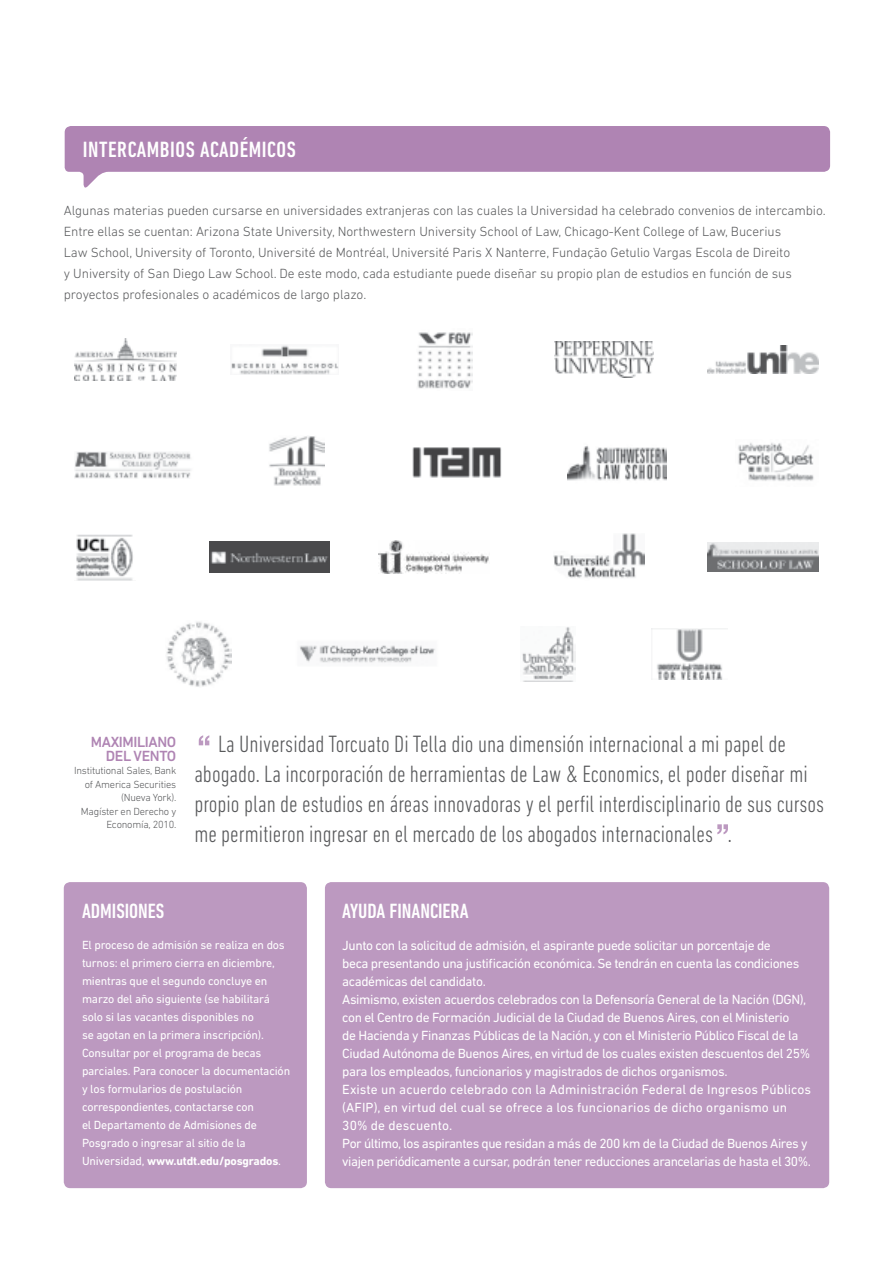
<style>
.page{position:relative;width:893px;height:1263px;background:#fff}
.page>*{position:absolute;margin:0;border:0;box-sizing:border-box;transform-origin:0 0}
.t1{font:300 condensed 24px/30px "DIN Next LT Pro";color:#58595b}
.t2{font:500 condensed 22.5px "DIN Next LT Pro";letter-spacing:.025em;color:#fff}
.t3{font:500 condensed 21px "DIN Next LT Pro";color:#fff}
.t4{font:500 15px/14.2px "DIN Next LT Pro";letter-spacing:-.025em;color:#af84b3;text-align:right}
.t5{font:13.5px/18px "DIN Next LT Pro";letter-spacing:-.03em;color:#fff}
.t6{font:300 13.5px/21px "DIN Next LT Pro";letter-spacing:-.005em;color:#58595b}
.t7{font:12px/18px "DIN Next LT Pro";letter-spacing:-.015em;color:#fff}
.t8{font:300 10.5px/13.5px "DIN Next LT Pro";letter-spacing:-.02em;color:#58595b;text-align:right}
.s1{font-weight:700}
</style>
<div class="page">
<div style="left:325px;top:882px;width:504px;height:306px;background:#bc99c0;border-radius:6px"></div>
<div style="left:64px;top:882px;width:243px;height:306px;background:#bc99c0;border-radius:6px"></div>
<svg style="left:199px;top:735px;width:10px;height:10px"></svg>
<svg style="left:717px;top:824px;width:11px;height:10px"></svg>
<img style="left:74px;top:338px;width:103px;height:43px">
<img style="left:231px;top:345px;width:108px;height:30px">
<img style="left:417px;top:332px;width:55px;height:57px">
<img style="left:554px;top:342px;width:99px;height:35px">
<img style="left:707px;top:346px;width:112px;height:27px">
<img style="left:74px;top:452px;width:117px;height:27px">
<img style="left:269px;top:436px;width:55px;height:50px">
<img style="left:412px;top:447px;width:89px;height:31px">
<img style="left:567px;top:446px;width:99px;height:35px">
<img style="left:738px;top:442px;width:76px;height:39px">
<img style="left:299px;top:645px;width:137px;height:18px">
<img style="left:166px;top:621px;width:65px;height:66px">
<img style="left:522px;top:627px;width:54px;height:55px">
<img style="left:652px;top:628px;width:76px;height:51px">
<img style="left:378px;top:540px;width:111px;height:34px">
<img style="left:210px;top:542px;width:119px;height:30px">
<img style="left:76px;top:534px;width:57px;height:46px">
<img style="left:553px;top:534px;width:91px;height:44px">
<img style="left:707px;top:543px;width:112px;height:29px">
<svg style="left:65px;top:126px;width:765px;height:62px;fill:#af84b3"></svg>
<h2 class="t2" style="left:83px;top:136px;width:214px">INTERCAMBIOS ACADÉMICOS</h2>
<p class="t6" style="left:64px;top:200px;width:763px">Algunas materias pueden cursarse en universidades extranjeras con las cuales la Universidad ha celebrado convenios de intercambio.<br>Entre ellas se cuentan: Arizona State University, Northwestern University School of Law, Chicago-Kent College of Law, Bucerius<br>Law School, University of Toronto, Université de Montréal, Université Paris X Nanterre, Fundação Getulio Vargas Escola de Direito<br>y University of San Diego Law School. De este modo, cada estudiante puede diseñar su propio plan de estudios en función de sus proyectos profesionales o académicos de largo plazo.</p>
<p class="t4" style="left:91px;top:734px;width:87px">MAXIMILIANO<br>DEL VENTO</p>
<p class="t8" style="left:74px;top:764px;width:104px">Institutional Sales, Bank of America Securities (Nueva York).<br>Magíster en Derecho y<br>Economía, 2010.</p>
<p class="t1" style="left:194px;top:728px;width:631px;text-indent:24px">La Universidad Torcuato Di Tella dio una dimensión internacional a mi papel de abogado. La incorporación de herramientas de Law &amp; Economics, el poder diseñar mi propio plan de estudios en áreas innovadoras y el perfil interdisciplinario de sus cursos me permitieron ingresar en el mercado de los abogados internacionales .</p>
<h3 class="t3" style="left:82px;top:899px;width:84px">ADMISIONES</h3>
<h3 class="t3" style="left:342px;top:899px;width:128px">AYUDA FINANCIERA</h3>
<p class="t7" style="left:82px;top:936px;width:210px">El proceso de admisión se realiza en dos turnos: el primero cierra en diciembre, mientras que el segundo concluye en marzo del año siguiente (se habilitará solo si las vacantes disponibles no<br>se agotan en la primera inscripción).<br>Consultar por el programa de becas parciales. Para conocer la documentación y los formularios de postulación correspondientes, contactarse con<br>el Departamento de Admisiones de Posgrado o ingresar al sitio de la Universidad, <span class="s1">www.utdt.edu/posgrados</span>.</p>
<p class="t5" style="left:342px;top:936px;width:470px">Junto con la solicitud de admisión, el aspirante puede solicitar un porcentaje de<br>beca presentando una justificación económica. Se tendrán en cuenta las condiciones académicas del candidato.<br>Asimismo, existen acuerdos celebrados con la Defensoría General de la Nación (DGN), con el Centro de Formación Judicial de la Ciudad de Buenos Aires, con el Ministerio<br>de Hacienda y Finanzas Públicas de la Nación, y con el Ministerio Público Fiscal de la Ciudad Autónoma de Buenos Aires, en virtud de los cuales existen descuentos del 25% para los empleados, funcionarios y magistrados de dichos organismos.<br>Existe un acuerdo celebrado con la Administración Federal de Ingresos Públicos (AFIP), en virtud del cual se ofrece a los funcionarios de dicho organismo un 30% de descuento.<br>Por último, los aspirantes que residan a más de 200 km de la Ciudad de Buenos Aires y viajen periódicamente a cursar, podrán tener reducciones arancelarias de hasta el 30%.</p>
</div>
